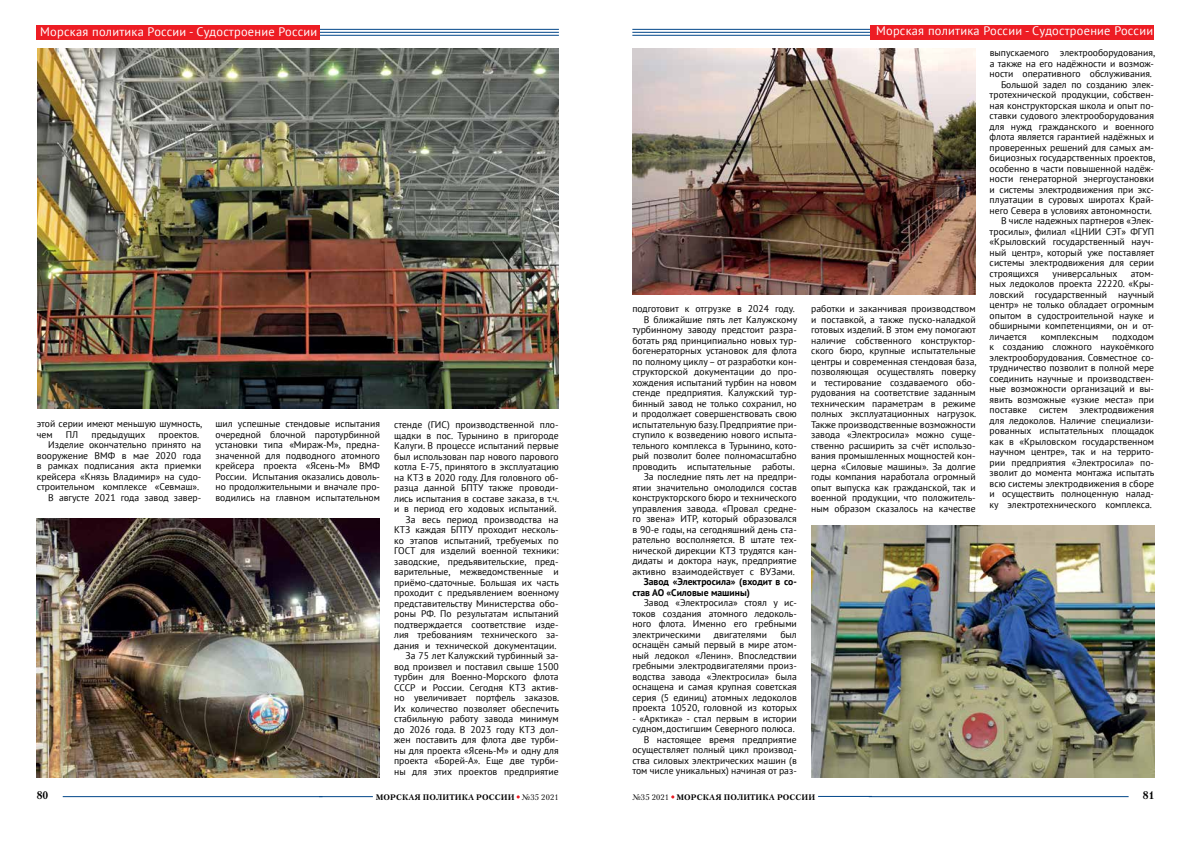
<style>
.page{position:relative;width:1191px;height:842px;background:#fff}
.page>*{position:absolute;margin:0;border:0;box-sizing:border-box;transform-origin:0 0}
.t1{font:12.4px "PT Sans";letter-spacing:.02em;color:#fff}
.t2{font:700 11px "Petersburg C";color:#000}
.t3{font:9.6px/10.5px "PT Sans";color:#000;text-align:justify}
.t4{font:700 9.6px/10.5px "PT Sans";color:#000}
.t5{font:700 8px "Petersburg C";letter-spacing:.02em;color:#000}
.s1{font-weight:400}
</style>
<div class="page">
<hr style="left:632px;top:29px;width:371px;height:1px;background:#004689">
<hr style="left:632px;top:32px;width:371px;height:1px;background:#004689">
<hr style="left:632px;top:35px;width:371px;height:1px;background:#004689">
<div style="left:870px;top:25px;width:284px;height:14px;background:#ed1d24"></div>
<hr style="left:188px;top:29px;width:371px;height:1px;background:#004689">
<hr style="left:188px;top:32px;width:371px;height:1px;background:#004689">
<hr style="left:188px;top:35px;width:371px;height:1px;background:#004689">
<div style="left:36px;top:25px;width:283px;height:14px;background:#ed1d24"></div>
<hr style="left:868px;top:796px;width:260px;height:1px;background:#004689">
<hr style="left:63px;top:796px;width:259px;height:1px;background:#004689">
<hr style="left:818px;top:796px;width:54px;height:1px;background:#004689">
<hr style="left:319px;top:796px;width:54px;height:1px;background:#004689">
<img style="left:811px;top:526px;width:343px;height:251px">
<img style="left:37px;top:49px;width:521px;height:359px">
<img style="left:36px;top:519px;width:343px;height:258px">
<img style="left:632px;top:49px;width:343px;height:246px">
<p class="t1" style="left:40px;top:24px;width:278px">Морская политика России - Судостроение России</p>
<p class="t3" style="left:37px;top:419px;width:167px">этой серии имеют меньшую шумность, чем</p>
<p class="t3" style="left:37px;top:429px;width:166px;text-align:right">проектов.<br>Изделие окончательно принято на вооружение ВМФ в мае 2020 года в рамках подписания акта приемки крейсера «Князь Владимир» на судо&shy;строительном комплексе «Севмаш».<br>В августе 2021 года завод завер-</p>
<p class="t3" style="left:215px;top:419px;width:166px">шил успешные стендовые испытания очередной блочной паротурбинной установки типа «Мираж-М», предна&shy;значенной для подводного атомного крейсера проекта «Ясень-М» ВМФ России. Испытания оказались доволь&shy;но продолжительными и вначале про&shy;водились на главном испытательном</p>
<p class="t3" style="left:394px;top:419px;width:167px;text-align:right">стенде (ГИС) производственной пло&shy;щадки в пос. Турынино в пригороде Калуги. В процессе испытаний первые был использован пар нового парового котла Е-75, принятого в эксплуатацию на КТЗ в 2020 году. Для головного об&shy;разца данной БПТУ также проводи&shy;лись испытания в составе заказа, в т.ч. и в период его ходовых испытаний.<br>За весь период производства на КТЗ каждая БПТУ проходит несколь&shy;ко этапов испытаний, требуемых по ГОСТ для изделий военной техники: заводские, предъявительские, пред&shy;варительные, межведомственные и приёмо-сдаточные. Большая их часть проходит с предъявлением военному представительству Министерства обо&shy;роны РФ. По результатам испытаний подтверждается соответствие изде&shy;лия требованиям технического за&shy;дания и технической документации.<br>За 75 лет Калужский турбинный за&shy;вод произвел и поставил свыше 1500 турбин для Военно-Морского флота СССР и России. Сегодня КТЗ актив&shy;но увеличивает портфель заказов.<br>Их количество позволяет обеспечить стабильную работу завода минимум до 2026 года. В 2023 году КТЗ дол&shy;жен поставить для флота две турби&shy;ны для проекта «Ясень-М» и одну для проекта «Борей-А». Еще две турби&shy;ны для этих проектов предприятие</p>
<p class="t3" style="left:66px;top:429px;width:14px">ПЛ</p>
<p class="t3" style="left:92px;top:429px;width:55px">предыдущих</p>
<p class="t3" style="left:632px;top:303px;width:166px;text-align:right">подготовит к отгрузке в 2024 году.<br>В ближайшие пять лет Калужскому турбинному заводу предстоит разра&shy;ботать ряд принципиально новых тур&shy;богенераторных установок для флота по полному циклу – от разработки кон&shy;структорской документации до про&shy;хождения испытаний турбин на новом стенде предприятия. Калужский тур&shy;бинный завод не только сохранил, но и продолжает совершенствовать свою испытательную базу. Предприятие при&shy;ступило к возведению нового испыта&shy;тельного комплекса в Турынино, кото&shy;рый позволит более полномасштабно проводить испытательные работы.<br>За последние пять лет на предпри&shy;ятии значительно омолодился состав конструкторского бюро и технического управления завода. «Провал средне&shy;го звена» ИТР, который образовался в 90-е годы, на сегодняшний день ста&shy;рательно восполняется. В штате тех&shy;нической дирекции КТЗ трудятся кан&shy;дидаты и доктора наук, предприятие активно взаимодействует с ВУЗами.</p>
<p class="t4" style="left:632px;top:576px;width:166px;text-indent:11px">Завод «Электросила» (входит в со&shy;став АО «Силовые машины)</p>
<p class="t3" style="left:632px;top:597px;width:166px;text-indent:11px">Завод «Электросила» стоял у ис&shy;токов создания атомного ледоколь&shy;ного флота. Именно его гребными электрическими</p>
<p class="t3" style="left:632px;top:629px;width:166px;text-indent:148px">был оснащён самый первый в мире атом&shy;ный ледокол «Ленин». Впоследствии гребными электродвигателями произ&shy;водства завода «Электросила» была оснащена и самая крупная советская серия (5 единиц) атомных ледоколов проекта 10520, головной из которых</p>
<p class="t3" style="left:632px;top:713px;width:166px;text-align:right">- «Арктика» - стал первым в истории судном, достигшим Северного полюса.<br>В настоящее время предприятие осуществляет полный цикл производ&shy;ства силовых электрических машин (в том числе уникальных) начиная от раз-</p>
<p class="t3" style="left:714px;top:629px;width:54px">двигателями</p>
<p class="t1" style="left:876px;top:23px;width:278px">Морская политика России - Судостроение России</p>
<p class="t3" style="left:811px;top:303px;width:167px">работки и заканчивая производством и поставкой, а также пуско-наладкой готовых изделий. В этом ему помогают наличие собственного конструктор&shy;ского бюро, крупные испытательные центры и современная стендовая база, позволяющая осуществлять поверку и тестирование создаваемого обо&shy;рудования на соответствие заданным техническим параметрам в режиме полных эксплуатационных нагрузок.<br>Также производственные возможности завода «Электросила» можно суще&shy;ственно расширить за счёт использо&shy;вания промышленных мощностей кон&shy;церна «Силовые машины». За долгие годы компания наработала огромный опыт выпуска как гражданской, так и военной продукции, что положитель&shy;ным образом сказалось на качестве</p>
<p class="t3" style="left:989px;top:47px;width:167px">выпускаемого электрооборудования,</p>
<p class="t3" style="left:989px;top:58px;width:166px">а также на его надёжности и возмож-</p>
<p class="t3" style="left:989px;top:68px;width:164px">ности оперативного обслуживания.</p>
<p class="t3" style="left:1001px;top:79px;width:155px">Большой задел по созданию элек-</p>
<p class="t3" style="left:989px;top:89px;width:166px">тротехнической продукции, собствен-</p>
<p class="t3" style="left:989px;top:100px;width:166px">ная конструкторская школа и опыт по-</p>
<p class="t3" style="left:989px;top:110px;width:166px">ставки судового электрооборудования</p>
<p class="t3" style="left:989px;top:121px;width:166px">для нужд гражданского и военного</p>
<p class="t3" style="left:989px;top:131px;width:166px">флота является гарантией надёжных и</p>
<p class="t3" style="left:989px;top:142px;width:166px">проверенных решений для самых ам-</p>
<p class="t3" style="left:989px;top:152px;width:167px">бициозных государственных проектов,</p>
<p class="t3" style="left:989px;top:163px;width:166px">особенно в части повышенной надёж-</p>
<p class="t3" style="left:989px;top:173px;width:166px">ности генераторной энергоустановки</p>
<p class="t3" style="left:989px;top:184px;width:166px">и системы электродвижения при экс-</p>
<p class="t3" style="left:989px;top:194px;width:166px">плуатации в суровых широтах Край-</p>
<p class="t3" style="left:989px;top:205px;width:164px">него Севера в условиях автономности.</p>
<p class="t3" style="left:1001px;top:215px;width:155px">В числе надежных партнеров «Элек-</p>
<p class="t3" style="left:989px;top:226px;width:166px">тросилы», филиал «ЦНИИ СЭТ» ФГУП</p>
<p class="t3" style="left:989px;top:236px;width:166px">«Крыловский государственный науч-</p>
<p class="t3" style="left:989px;top:247px;width:166px">ный центр», который уже поставляет</p>
<p class="t3" style="left:989px;top:257px;width:166px">системы электродвижения для серии</p>
<p class="t3" style="left:989px;top:268px;width:51px">строящихся</p>
<p class="t3" style="left:1052px;top:268px;width:66px">универсальных</p>
<p class="t3" style="left:989px;top:268px;width:166px;text-indent:141px">атом&shy;ных ледоколов проекта 22220. «Кры&shy;ловский государственный научный центр» не только обладает огромным опытом в судостроительной науке и обширными компетенциями, он и от&shy;личается</p>
<p class="t3" style="left:989px;top:331px;width:166px;text-indent:122px">подходом к созданию сложного наукоёмкого электрооборудования. Совместное со&shy;трудничество позволит в полной мере соединить научные и производствен&shy;ные возможности организаций и вы&shy;явить возможные «узкие места» при поставке систем электродвижения для ледоколов. Наличие специализи&shy;рованных испытательных площадок как в «Крыловском государственном научном центре», так и на террито&shy;рии предприятия «Электросила» по&shy;зволит до момента монтажа испытать всю системы электродвижения в сборе и осуществить полноценную налад&shy;ку электротехнического комплекса.</p>
<p class="t3" style="left:1040px;top:331px;width:59px">комплексным</p>
<p class="t2" style="left:37px;top:789px;width:13px">80</p>
<p class="t5" style="left:376px;top:792px;width:184px">МОРСКАЯ ПОЛИТИКА РОССИИ <span class="s1">№35 2021</span></p>
<p class="t5" style="left:632px;top:792px;width:184px"><span class="s1">№35 2021</span> МОРСКАЯ ПОЛИТИКА РОССИИ</p>
<p class="t2" style="left:1142px;top:789px;width:13px">81</p>
</div>
